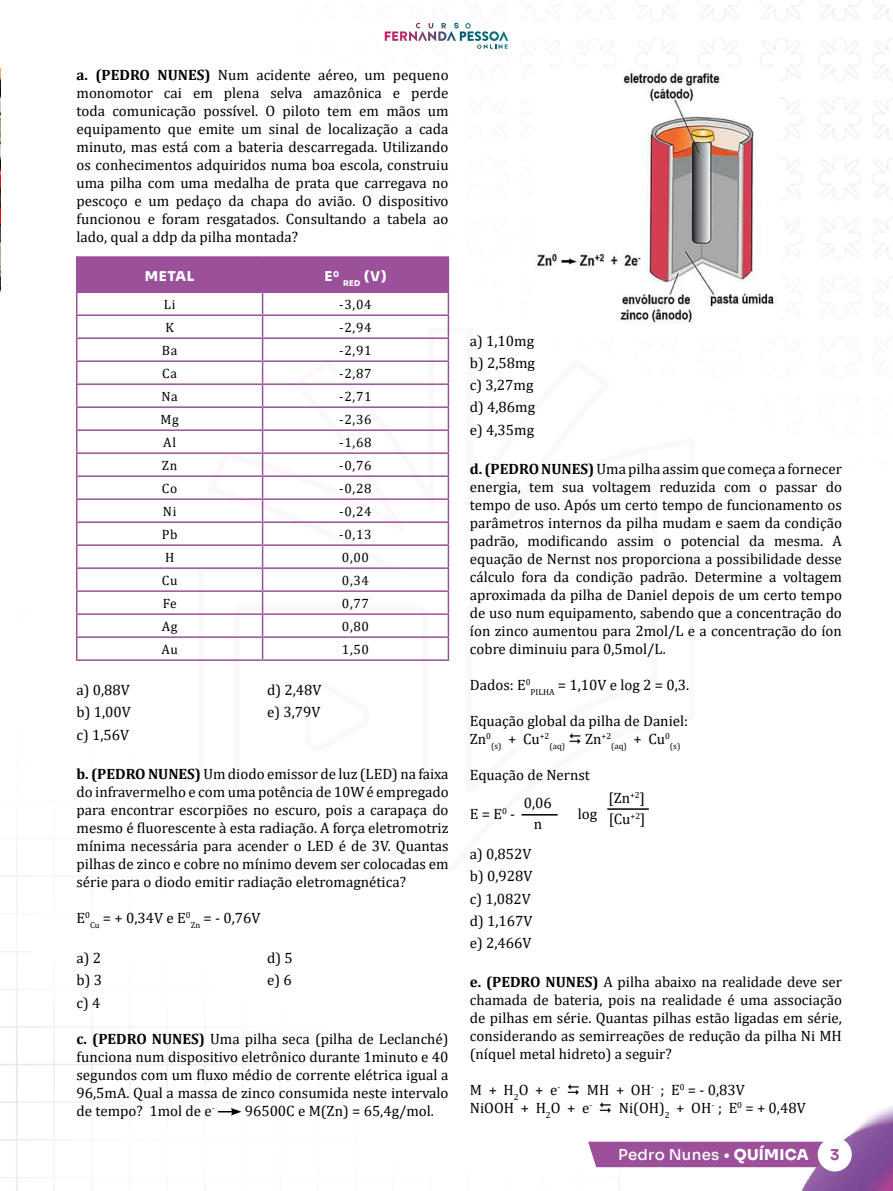
<style>
.page{position:relative;width:893px;height:1191px;background:#fff}
.page>*{position:absolute;margin:0;border:0;box-sizing:border-box;transform-origin:0 0}
.t1{font:15px/18px "Cambria";color:#000;text-align:justify}
.t2{font:500 15px "Sora";letter-spacing:.02em;color:#fff}
.t3{font:15px "Sora";color:#9d509a}
.t4{font:13.5px "Cambria";letter-spacing:.05em;color:#000}
.t5{font:13.5px "Sora";letter-spacing:.05em;color:#fff}
.t6{font:8.7px "Cambria";color:#000}
.t7{font:7.8px "Sora";color:#fff}
.s1{font-weight:700}
.s2{font-family:"Cambria";font-weight:700}
.s3{font-weight:400}
</style>
<div class="page">
<img style="left:0;top:0;width:893px;height:1191px">
<img style="left:0;top:68px;width:1px;height:223px">
<hr style="left:76px;top:256px;width:187px;height:2px;background:#9b509a">
<hr style="left:263px;top:256px;width:186px;height:2px;background:#9b509a">
<hr style="left:76px;top:659px;width:187px;height:2px;background:#9b509a">
<svg style="left:76px;top:257px;width:373px;height:402px"></svg>
<hr style="left:263px;top:636px;width:186px;height:2px;background:#9b509a">
<hr style="left:263px;top:659px;width:186px;height:2px;background:#9b509a">
<svg style="left:218px;top:1107px;width:23px;height:8px"></svg>
<img style="left:534px;top:68px;width:244px;height:255px">
<hr style="left:521px;top:814px;width:37px;height:1px;background:#000">
<hr style="left:607px;top:808px;width:42px;height:2px;background:#000">
<svg style="left:570px;top:733px;width:11px;height:11px"></svg>
<svg style="left:568px;top:1084px;width:11px;height:11px"></svg>
<svg style="left:600px;top:1102px;width:11px;height:11px"></svg>
<p class="t1" style="left:77px;top:66px;width:374px"><span class="s1">a. (PEDRO NUNES)</span> Num acidente aéreo, um pequeno monomotor cai em plena selva amazônica e perde toda comunicação possível. O piloto tem em mãos um equipamento que emite um sinal de localização a cada minuto, mas está com a bateria descarregada. Utilizando os conhecimentos adquiridos numa boa escola, construiu uma pilha com uma medalha de prata que carregava no pescoço e um pedaço da chapa do avião. O dispositivo funcionou e foram resgatados. Consultando a tabela ao lado, qual a ddp da pilha montada?</p>
<p class="t5" style="left:145px;top:265px;width:51px">METAL</p>
<p class="t5" style="left:324px;top:265px;width:16px">E<sup>0</sup></p>
<p class="t7" style="left:343px;top:276px;width:45px">RED <sup>(V)</sup></p>
<p class="t4" style="left:164px;top:296px;width:13px">Li</p>
<p class="t4" style="left:339px;top:296px;width:34px">-3,04</p>
<p class="t4" style="left:165px;top:319px;width:10px">K</p>
<p class="t4" style="left:339px;top:319px;width:34px">-2,94</p>
<p class="t4" style="left:162px;top:342px;width:17px">Ba</p>
<p class="t4" style="left:339px;top:342px;width:34px">-2,91</p>
<p class="t4" style="left:162px;top:365px;width:16px">Ca</p>
<p class="t4" style="left:339px;top:365px;width:34px">-2,87</p>
<p class="t4" style="left:161px;top:388px;width:18px">Na</p>
<p class="t4" style="left:339px;top:388px;width:34px">-2,71</p>
<p class="t4" style="left:160px;top:411px;width:20px">Mg</p>
<p class="t4" style="left:339px;top:411px;width:34px">-2,36</p>
<p class="t4" style="left:163px;top:434px;width:14px">Al</p>
<p class="t4" style="left:339px;top:434px;width:34px">-1,68</p>
<p class="t4" style="left:162px;top:457px;width:17px">Zn</p>
<p class="t4" style="left:339px;top:457px;width:34px">-0,76</p>
<p class="t4" style="left:162px;top:480px;width:17px">Co</p>
<p class="t4" style="left:339px;top:480px;width:34px">-0,28</p>
<p class="t4" style="left:163px;top:503px;width:15px">Ni</p>
<p class="t4" style="left:339px;top:503px;width:34px">-0,24</p>
<p class="t4" style="left:162px;top:526px;width:17px">Pb</p>
<p class="t4" style="left:339px;top:526px;width:34px">-0,13</p>
<p class="t4" style="left:165px;top:549px;width:11px">H</p>
<p class="t4" style="left:342px;top:549px;width:29px">0,00</p>
<p class="t4" style="left:162px;top:572px;width:17px">Cu</p>
<p class="t4" style="left:342px;top:572px;width:29px">0,34</p>
<p class="t4" style="left:163px;top:595px;width:15px">Fe</p>
<p class="t4" style="left:342px;top:595px;width:29px">0,77</p>
<p class="t4" style="left:162px;top:618px;width:17px">Ag</p>
<p class="t4" style="left:342px;top:618px;width:29px">0,80</p>
<p class="t4" style="left:161px;top:641px;width:18px">Au</p>
<p class="t4" style="left:342px;top:641px;width:29px">1,50</p>
<p class="t1" style="left:77px;top:679px;width:56px;line-height:22.2px">a) 0,88V b) 1,00V c) 1,56V</p>
<p class="t1" style="left:267px;top:679px;width:56px;line-height:22.2px">d) 2,48V e) 3,79V</p>
<p class="t1" style="left:77px;top:764px;width:374px"><span class="s1">b. (PEDRO NUNES)</span> Um diodo emissor de luz (LED) na faixa do infravermelho e com uma potência de 10W é empregado para encontrar escorpiões no escuro, pois a carapaça do mesmo é fluorescente à esta radiação. A força eletromotriz mínima necessária para acender o LED é de 3V. Quantas pilhas de zinco e cobre no mínimo devem ser colocadas em série para o diodo emitir radiação eletromagnética?</p>
<p class="t1" style="left:77px;top:908px;width:185px">E<sup>0</sup><sub>Cu</sub> = + 0,34V e E<sup>0</sup><sub>Zn</sub> = - 0,76V</p>
<p class="t1" style="left:77px;top:946px;width:27px;line-height:22.2px">a) 2 b) 3 c) 4</p>
<p class="t1" style="left:267px;top:946px;width:27px;line-height:22.2px">d) 5 e) 6</p>
<p class="t1" style="left:77px;top:1029px;width:374px"><span class="s1">c. (PEDRO NUNES)</span> Uma pilha seca (pilha de Leclanché) funciona num dispositivo eletrônico durante 1minuto e 40 segundos com um fluxo médio de corrente elétrica igual a 96,5mA. Qual a massa de zinco consumida neste intervalo de tempo? 1mol de e<sup>-</sup></p>
<p class="t1" style="left:245px;top:1101px;width:191px">96500C e M(Zn) = 65,4g/mol.</p>
<p class="t1" style="left:470px;top:329px;width:67px;line-height:22.2px">a) 1,10mg b) 2,58mg c) 3,27mg d) 4,86mg e) 4,35mg</p>
<p class="t1" style="left:470px;top:459px;width:374px"><span class="s1">d. (PEDRO NUNES)</span> Uma pilha assim que começa a fornecer energia, tem sua voltagem reduzida com o passar do tempo de uso. Após um certo tempo de funcionamento os parâmetros internos da pilha mudam e saem da condição padrão, modificando assim o potencial da mesma. A equação de Nernst nos proporciona a possibilidade desse cálculo fora da condição padrão. Determine a voltagem aproximada da pilha de Daniel depois de um certo tempo de uso num equipamento, sabendo que a concentração do íon zinco aumentou para 2mol/L e a concentração do íon cobre diminuiu para 0,5mol/L.</p>
<p class="t1" style="left:470px;top:675px;width:221px">Dados: E<sup>0</sup><sub>PILHA</sub> = 1,10V e log 2 = 0,3.</p>
<p class="t1" style="left:470px;top:711px;width:220px">Equação global da pilha de Daniel:<br>Zn<sup>0</sup></p>
<p class="t6" style="left:491px;top:740px;width:75px">(s) <sup>+</sup> <sup>Cu</sup>+2(aq)</p>
<p class="t1" style="left:585px;top:729px;width:28px">Zn<sup>+2</sup></p>
<p class="t6" style="left:611px;top:740px;width:71px">(aq) <sup>+</sup> <sup>Cu</sup>0(s)</p>
<p class="t1" style="left:470px;top:765px;width:122px">Equação de Nernst</p>
<p class="t1" style="left:470px;top:804px;width:47px">E = E<sup>0</sup> -</p>
<p class="t1" style="left:524px;top:793px;width:30px;line-height:20.9px;text-align:center">0,06 n</p>
<p class="t1" style="left:578px;top:804px;width:21px">log</p>
<p class="t1" style="left:608px;top:787px;width:39px;line-height:20.9px">[Zn<sup>+2</sup>] [Cu<sup>+2</sup>]</p>
<p class="t1" style="left:470px;top:842px;width:64px;line-height:22.2px">a) 0,852V b) 0,928V c) 1,082V d) 1,167V e) 2,466V</p>
<p class="t1" style="left:470px;top:973px;width:374px"><span class="s1">e. (PEDRO NUNES)</span> A pilha abaixo na realidade deve ser chamada de bateria, pois na realidade é uma associação de pilhas em série. Quantas pilhas estão ligadas em série, considerando as semirreações de redução da pilha Ni MH (níquel metal hidreto) a seguir?</p>
<p class="t1" style="left:470px;top:1081px;width:92px">M + H<sub>2</sub>O + e<sup>-</sup></p>
<p class="t1" style="left:470px;top:1081px;width:276px;text-indent:117px">MH + OH<sup>-</sup> ; E<sup>0</sup> = - 0,83V<br>NiOOH + H<sub>2</sub>O + e<sup>-</sup></p>
<p class="t1" style="left:619px;top:1099px;width:188px">Ni(OH)<sub>2</sub> + OH<sup>-</sup> ; E<sup>0</sup> = + 0,48V</p>
<p class="t2" style="left:618px;top:1142px;width:192px">Pedro Nunes <span class="s2">•</span> <span class="s3">QUÍMICA</span></p>
<p class="t3" style="left:830px;top:1142px;width:11px">3</p>
</div>
